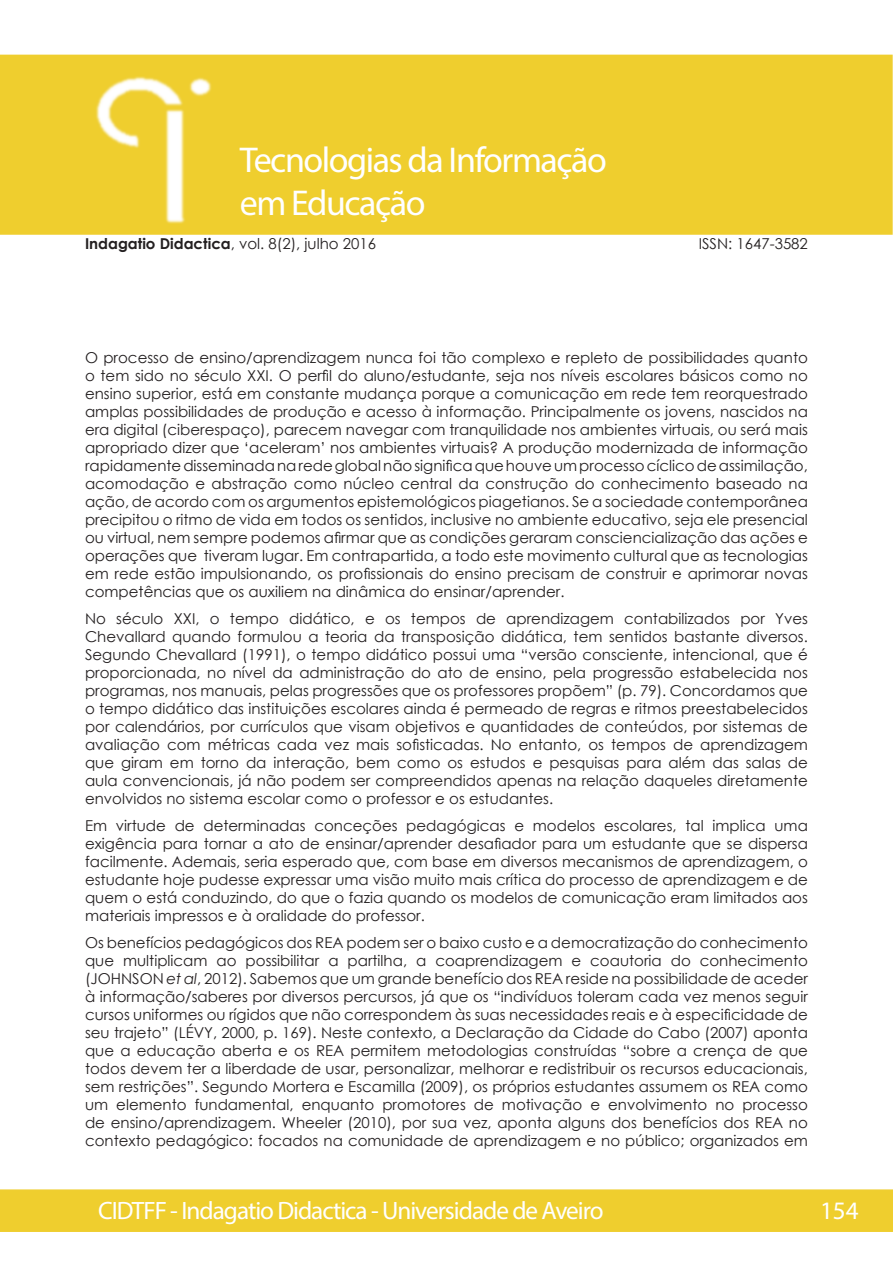
<style>
.page{position:relative;width:893px;height:1263px;background:#fff}
.page>*{position:absolute;margin:0;border:0;box-sizing:border-box;transform-origin:0 0}
.t1{font:36px/43.2px "Myriad Pro";letter-spacing:-.04em;color:#fff}
.t2{font:25.2px "Myriad Pro";letter-spacing:-.04em;color:#fff}
.t3{font:15px/18px "Century Gothic";color:#231f20;text-align:justify}
.s1{font-weight:700}
.s2{font-style:italic}
</style>
<div class="page">
<div style="left:0;top:1189px;width:893px;height:43px;background:#efce2e;border:2px solid #efce2e"></div>
<svg style="left:892px;top:1189px;width:1px;height:43px"></svg>
<div style="left:0;top:55px;width:893px;height:180px;background:#efce2e"></div>
<img style="left:89px;top:77px;width:126px;height:146px">
<h1 class="t1" style="left:240px;top:138px;width:369px">Tecnologias da Informação em Educação</h1>
<p class="t3" style="left:85px;top:234px;width:293px"><span class="s1">Indagatio Didactica</span>, vol. 8(2), julho 2016</p>
<p class="t3" style="left:699px;top:234px;width:111px">ISSN: 1647-3582</p>
<p class="t3" style="left:85px;top:348px;width:724px">O processo de ensino/aprendizagem nunca foi tão complexo e repleto de possibilidades quanto o tem sido no século XXI. O perfil do aluno/estudante, seja nos níveis escolares básicos como no ensino superior, está em constante mudança porque a comunicação em rede tem reorquestrado amplas possibilidades de produção e acesso à informação. Principalmente os jovens, nascidos na era digital (ciberespaço), parecem navegar com tranquilidade nos ambientes virtuais, ou será mais apropriado dizer que ‘aceleram’ nos ambientes virtuais? A produção modernizada de informação rapidamente disseminada na rede global não significa que houve um processo cíclico de assimilação, acomodação e abstração como núcleo central da construção do conhecimento baseado na ação, de acordo com os argumentos epistemológicos piagetianos. Se a sociedade contemporânea precipitou o ritmo de vida em todos os sentidos, inclusive no ambiente educativo, seja ele presencial ou virtual, nem sempre podemos afirmar que as condições geraram consciencialização das ações e operações que tiveram lugar. Em contrapartida, a todo este movimento cultural que as tecnologias em rede estão impulsionando, os profissionais do ensino precisam de construir e aprimorar novas competências que os auxiliem na dinâmica do ensinar/aprender.</p>
<p class="t3" style="left:85px;top:609px;width:724px">No século XXI, o tempo didático, e os tempos de aprendizagem contabilizados por Yves Chevallard quando formulou a teoria da transposição didática, tem sentidos bastante diversos.<br>Segundo Chevallard (1991), o tempo didático possui uma “versão consciente, intencional, que é proporcionada, no nível da administração do ato de ensino, pela progressão estabelecida nos programas, nos manuais, pelas progressões que os professores propõem” (p. 79). Concordamos que o tempo didático das instituições escolares ainda é permeado de regras e ritmos preestabelecidos por calendários, por currículos que visam objetivos e quantidades de conteúdos, por sistemas de avaliação com métricas cada vez mais sofisticadas. No entanto, os tempos de aprendizagem que giram em torno da interação, bem como os estudos e pesquisas para além das salas de aula convencionais, já não podem ser compreendidos apenas na relação daqueles diretamente envolvidos no sistema escolar como o professor e os estudantes.</p>
<p class="t3" style="left:85px;top:816px;width:724px">Em virtude de determinadas conceções pedagógicas e modelos escolares, tal implica uma exigência para tornar a ato de ensinar/aprender desafiador para um estudante que se dispersa facilmente. Ademais, seria esperado que, com base em diversos mecanismos de aprendizagem, o estudante hoje pudesse expressar uma visão muito mais crítica do processo de aprendizagem e de quem o está conduzindo, do que o fazia quando os modelos de comunicação eram limitados aos materiais impressos e à oralidade do professor.</p>
<p class="t3" style="left:85px;top:933px;width:724px">Os benefícios pedagógicos dos REA podem ser o baixo custo e a democratização do conhecimento que multiplicam ao possibilitar a partilha, a coaprendizagem e coautoria do conhecimento (JOHNSON <span class="s2">et al</span>, 2012). Sabemos que um grande benefício dos REA reside na possibilidade de aceder à informação/saberes por diversos percursos, já que os “indivíduos toleram cada vez menos seguir cursos uniformes ou rígidos que não correspondem às suas necessidades reais e à especificidade de seu trajeto” (LÉVY, 2000, p. 169). Neste contexto, a Declaração da Cidade do Cabo (2007) aponta que a educação aberta e os REA permitem metodologias construídas “sobre a crença de que todos devem ter a liberdade de usar, personalizar, melhorar e redistribuir os recursos educacionais, sem restrições”. Segundo Mortera e Escamilla (2009), os próprios estudantes assumem os REA como um elemento fundamental, enquanto promotores de motivação e envolvimento no processo de ensino/aprendizagem. Wheeler (2010), por sua vez, aponta alguns dos benefícios dos REA no contexto pedagógico: focados na comunidade de aprendizagem e no público; organizados em</p>
<h2 class="t2" style="left:98px;top:1194px;width:507px">CIDTFF - Indagatio Didactica - Universidade de Aveiro</h2>
<h2 class="t2" style="left:820px;top:1194px;width:40px">154</h2>
</div>
